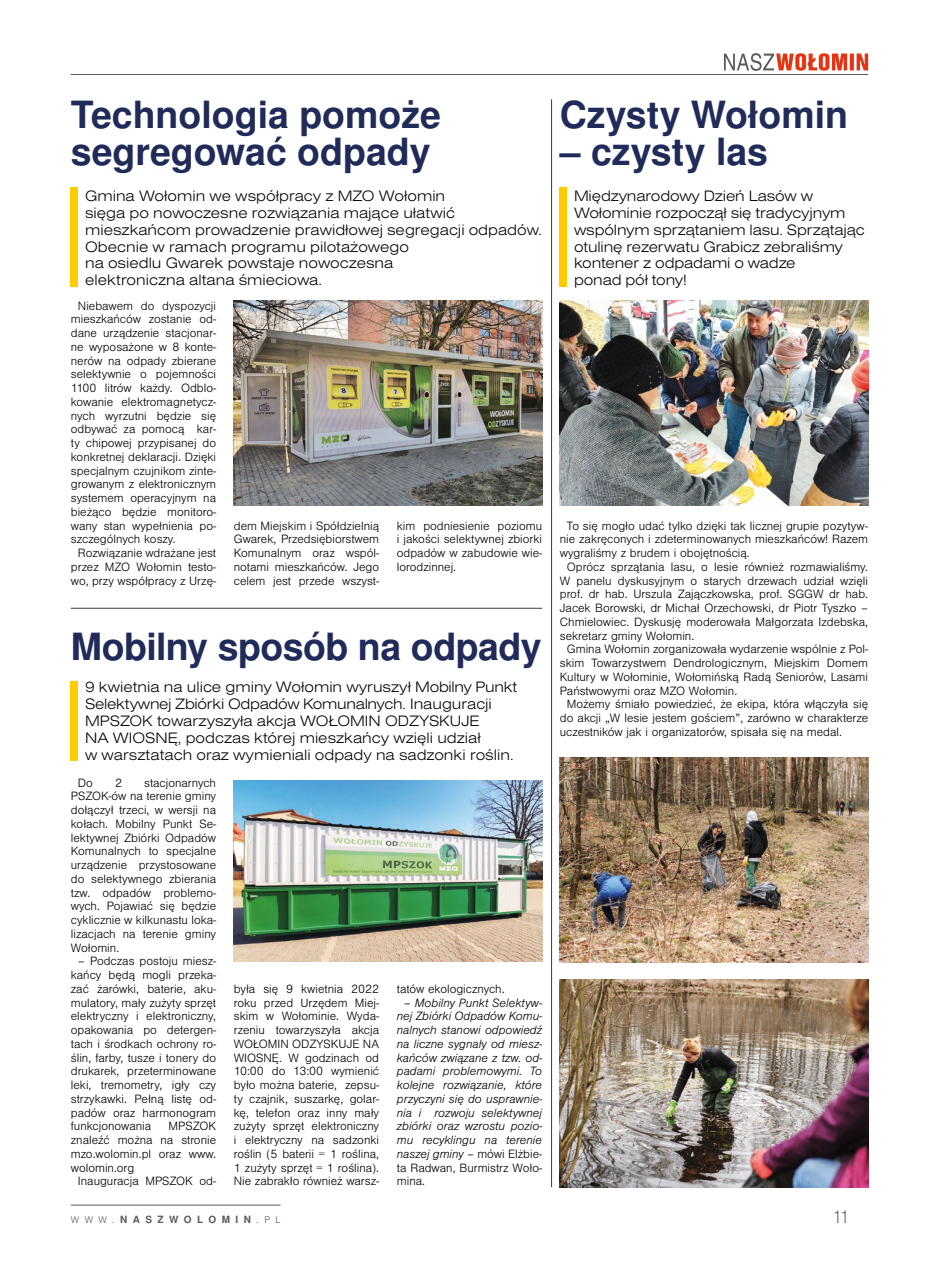
<style>
.page{position:relative;width:939px;height:1276px;background:#fff}
.page>*{position:absolute;margin:0;border:0;box-sizing:border-box;transform-origin:0 0}
.t1{font:700 37.5px/37.5px "Nimbus San LOT";color:#212b59}
.t2{font:18.75px "Nimbus San DOT Lig Con";color:#5a5a59}
.t3{font:300 expanded 15.62px/16.9px "Nimbus San TOT";color:#000}
.t4{font:300 12.5px/13.8px "Nimbus San TOT";color:#000;text-align:justify}
.t5{font:italic 300 12.5px/13.8px "Nimbus San TOT";color:#000;text-align:justify}
.t6{font:700 10px "Nimbus San LOT";letter-spacing:.55em;color:#5a5a59}
.s1{font-style:normal}
.s2{font-family:"Nimbus San TOT";font-weight:300}
</style>
<div class="page">
<hr style="left:71px;top:1204px;width:210px;height:1px;background:#5a5a59">
<hr style="left:71px;top:74px;width:797px;height:1px;background:#5a5a59">
<svg style="left:724px;top:53px;width:144px;height:18px"></svg>
<div style="left:560px;top:187px;width:7px;height:100px;background:#fc0"></div>
<div style="left:71px;top:680px;width:7px;height:80px;background:#fc0"></div>
<div style="left:71px;top:187px;width:7px;height:100px;background:#fc0"></div>
<hr style="left:71px;top:608px;width:471px;height:1px;background:#3c3c3b">
<hr style="left:551px;top:99px;width:1px;height:1088px;background:#3c3c3b">
<img style="left:234px;top:300px;width:308px;height:206px">
<img style="left:234px;top:780px;width:308px;height:181px">
<img style="left:560px;top:980px;width:308px;height:207px">
<img style="left:560px;top:300px;width:308px;height:205px">
<img style="left:560px;top:757px;width:308px;height:205px">
<h1 class="t1" style="left:71px;top:97px;width:372px">Technologia pomoże segregować odpady</h1>
<p class="t3" style="left:85px;top:187px;width:459px">Gmina Wołomin we współpracy z MZO Wołomin<br>sięga po nowoczesne rozwiązania mające ułatwić mieszkańcom prowadzenie prawidłowej segregacji odpadów.<br>Obecnie w ramach programu pilotażowego<br>na osiedlu Gwarek powstaje nowoczesna<br>elektroniczna altana śmieciowa.</p>
<p class="t4" style="left:78px;top:299px;width:140px">Niebawem do dyspozycji</p>
<p class="t4" style="left:71px;top:313px;width:147px">mieszkańców zostanie od-</p>
<p class="t4" style="left:71px;top:326px;width:147px">dane urządzenie stacjonar-</p>
<p class="t4" style="left:71px;top:340px;width:147px">ne wyposażone w 8 konte-</p>
<p class="t4" style="left:71px;top:354px;width:147px">nerów na odpady zbierane</p>
<p class="t4" style="left:71px;top:368px;width:147px">selektywnie o pojemności</p>
<p class="t4" style="left:71px;top:381px;width:147px">1100 litrów każdy. Odblo-</p>
<p class="t4" style="left:71px;top:395px;width:147px">kowanie elektromagnetycz-</p>
<p class="t4" style="left:71px;top:409px;width:147px">nych wyrzutni będzie się</p>
<p class="t4" style="left:71px;top:423px;width:147px">odbywać za pomocą kar-</p>
<p class="t4" style="left:71px;top:436px;width:147px">ty chipowej przypisanej do</p>
<p class="t4" style="left:71px;top:450px;width:147px">konkretnej deklaracji. Dzięki</p>
<p class="t4" style="left:71px;top:464px;width:147px">specjalnym czujnikom zinte-</p>
<p class="t4" style="left:71px;top:478px;width:147px">growanym z elektronicznym</p>
<p class="t4" style="left:71px;top:491px;width:147px">systemem operacyjnym na</p>
<p class="t4" style="left:71px;top:505px;width:147px">bieżąco będzie monitoro-</p>
<p class="t4" style="left:71px;top:519px;width:147px">wany stan wypełnienia po-</p>
<p class="t4" style="left:71px;top:533px;width:106px">szczególnych koszy.</p>
<p class="t4" style="left:78px;top:546px;width:140px">Rozwiązanie wdrażane jest</p>
<p class="t4" style="left:71px;top:560px;width:147px">przez MZO Wołomin testo-</p>
<p class="t4" style="left:71px;top:574px;width:147px">wo, przy współpracy z Urzę-</p>
<h1 class="t1" style="left:560px;top:97px;width:290px">Czysty Wołomin</h1>
<h1 class="t1" style="left:560px;top:134px;width:210px">– czysty las</h1>
<p class="t3" style="left:574px;top:187px;width:292px">Międzynarodowy Dzień Lasów w<br>Wołominie rozpoczął się tradycyjnym wspólnym sprzątaniem lasu. Sprzątając otulinę rezerwatu Grabicz zebraliśmy kontener z odpadami o wadze<br>ponad pół tony!</p>
<p class="t4" style="left:234px;top:519px;width:147px">dem Miejskim i Spółdzielnią Gwarek, Przedsiębiorstwem Komunalnym oraz wspól&shy;notami mieszkańców. Jego celem jest przede wszyst-</p>
<p class="t4" style="left:397px;top:519px;width:147px">kim podniesienie poziomu i jakości selektywnej zbiorki odpadów w zabudowie wie&shy;lorodzinnej.</p>
<p class="t4" style="left:567px;top:519px;width:303px">To się mogło udać tylko dzięki tak licznej grupie pozytyw-</p>
<p class="t4" style="left:560px;top:533px;width:310px">nie zakręconych i zdeterminowanych mieszkańców! Razem</p>
<p class="t4" style="left:560px;top:546px;width:191px">wygraliśmy z brudem i obojętnością.</p>
<p class="t4" style="left:567px;top:560px;width:303px">Oprócz sprzątania lasu, o lesie również rozmawialiśmy.</p>
<p class="t4" style="left:560px;top:574px;width:310px">W panelu dyskusyjnym o starych drzewach udział wzięli</p>
<p class="t4" style="left:560px;top:588px;width:310px">prof. dr hab. Urszula Zajączkowska, prof. SGGW dr hab.</p>
<p class="t4" style="left:560px;top:601px;width:310px">Jacek Borowski, dr Michał Orzechowski, dr Piotr Tyszko –</p>
<p class="t4" style="left:560px;top:615px;width:310px">Chmielowiec. Dyskusję moderowała Małgorzata Izdebska,</p>
<p class="t4" style="left:560px;top:629px;width:136px">sekretarz gminy Wołomin.</p>
<p class="t4" style="left:567px;top:643px;width:303px">Gmina Wołomin zorganizowała wydarzenie wspólnie z Pol-</p>
<p class="t4" style="left:560px;top:656px;width:310px">skim Towarzystwem Dendrologicznym, Miejskim Domem</p>
<p class="t4" style="left:560px;top:670px;width:310px">Kultury w Wołominie, Wołomińską Radą Seniorów, Lasami</p>
<p class="t4" style="left:560px;top:684px;width:179px">Państwowymi oraz MZO Wołomin.</p>
<p class="t4" style="left:567px;top:698px;width:303px">Możemy śmiało powiedzieć, że ekipa, która włączyła się</p>
<p class="t4" style="left:560px;top:711px;width:310px">do akcji „W lesie jestem gościem”, zarówno w charakterze</p>
<p class="t4" style="left:560px;top:725px;width:284px">uczestników jak i organizatorów, spisała się na medal.</p>
<h1 class="t1" style="left:71px;top:629px;width:472px">Mobilny sposób na odpady</h1>
<p class="t3" style="left:85px;top:679px;width:434px">9 kwietnia na ulice gminy Wołomin wyruszył Mobilny Punkt Selektywnej Zbiórki Odpadów Komunalnych. Inauguracji MPSZOK towarzyszyła akcja WOŁOMIN ODZYSKUJE<br>NA WIOSNĘ, podczas której mieszkańcy wzięli udział<br>w warsztatach oraz wymieniali odpady na sadzonki roślin.</p>
<p class="t4" style="left:78px;top:776px;width:16px">Do</p>
<p class="t4" style="left:115px;top:776px;width:8px">2</p>
<p class="t4" style="left:71px;top:776px;width:147px;text-indent:73px">stacjonarnych PSZOK-ów na terenie gminy dołączył trzeci, w wersji na kołach. Mobilny Punkt Se&shy;lektywnej Zbiórki Odpadów Komunalnych to specjalne urządzenie przystosowane do selektywnego zbierania tzw. odpadów problemo&shy;wych. Pojawiać się będzie cyklicznie w kilkunastu loka&shy;lizacjach na terenie gminy Wołomin.</p>
<p class="t4" style="left:71px;top:954px;width:147px;text-indent:7px">– Podczas postoju miesz&shy;kańcy będą mogli przeka&shy;zać żarówki, baterie, aku&shy;mulatory, mały zużyty sprzęt elektryczny i elektroniczny, opakowania po detergen&shy;tach i środkach ochrony ro&shy;ślin, farby, tusze i tonery do drukarek, przeterminowane leki, tremometry, igły czy strzykawki. Pełną listę od&shy;padów oraz harmonogram funkcjonowania</p>
<p class="t4" style="left:234px;top:982px;width:147px">była się 9 kwietnia 2022 roku przed Urzędem Miej&shy;skim w Wołominie. Wyda&shy;rzeniu towarzyszyła akcja WOŁOMIN ODZYSKUJE NA WIOSNĘ. W godzinach od 10:00 do 13:00 wymienić było można baterie, zepsu&shy;ty czajnik, suszarkę, golar&shy;kę, telefon oraz inny mały zużyty sprzęt elektroniczny i elektryczny na sadzonki roślin (5 baterii = 1 roślina, 1 zużyty sprzęt = 1 roślina).<br>Nie zabrakło również warsz-</p>
<p class="t4" style="left:397px;top:982px;width:109px">tatów ekologicznych.</p>
<p class="t5" style="left:397px;top:995px;width:147px;text-indent:7px"><span class="s1">–</span> Mobilny Punkt Selektyw&shy;nej Zbiórki Odpadów Komu&shy;nalnych stanowi odpowiedź na liczne sygnały od miesz&shy;kańców związane z tzw. od&shy;padami problemowymi. To kolejne rozwiązanie, które przyczyni się do usprawnie&shy;nia i rozwoju selektywnej zbiórki oraz wzrostu pozio&shy;mu recyklingu na terenie naszej gminy <span class="s1">– mówi Elżbie&shy;ta Radwan, Burmistrz Woło&shy;mina.</span></p>
<p class="t4" style="left:169px;top:1119px;width:49px">MPSZOK</p>
<p class="t4" style="left:71px;top:1133px;width:147px">znaleźć można na stronie</p>
<p class="t4" style="left:71px;top:1147px;width:147px">mzo.wolomin.pl oraz www.</p>
<p class="t4" style="left:71px;top:1161px;width:65px">wolomin.org</p>
<p class="t4" style="left:78px;top:1174px;width:140px">Inauguracja MPSZOK od-</p>
<p class="t6" style="left:71px;top:1213px;width:211px"><span class="s2">WWW.</span>NASZWOLOMIN<span class="s2">.PL</span></p>
<h2 class="t2" style="left:833px;top:1206px;width:18px">11</h2>
</div>
